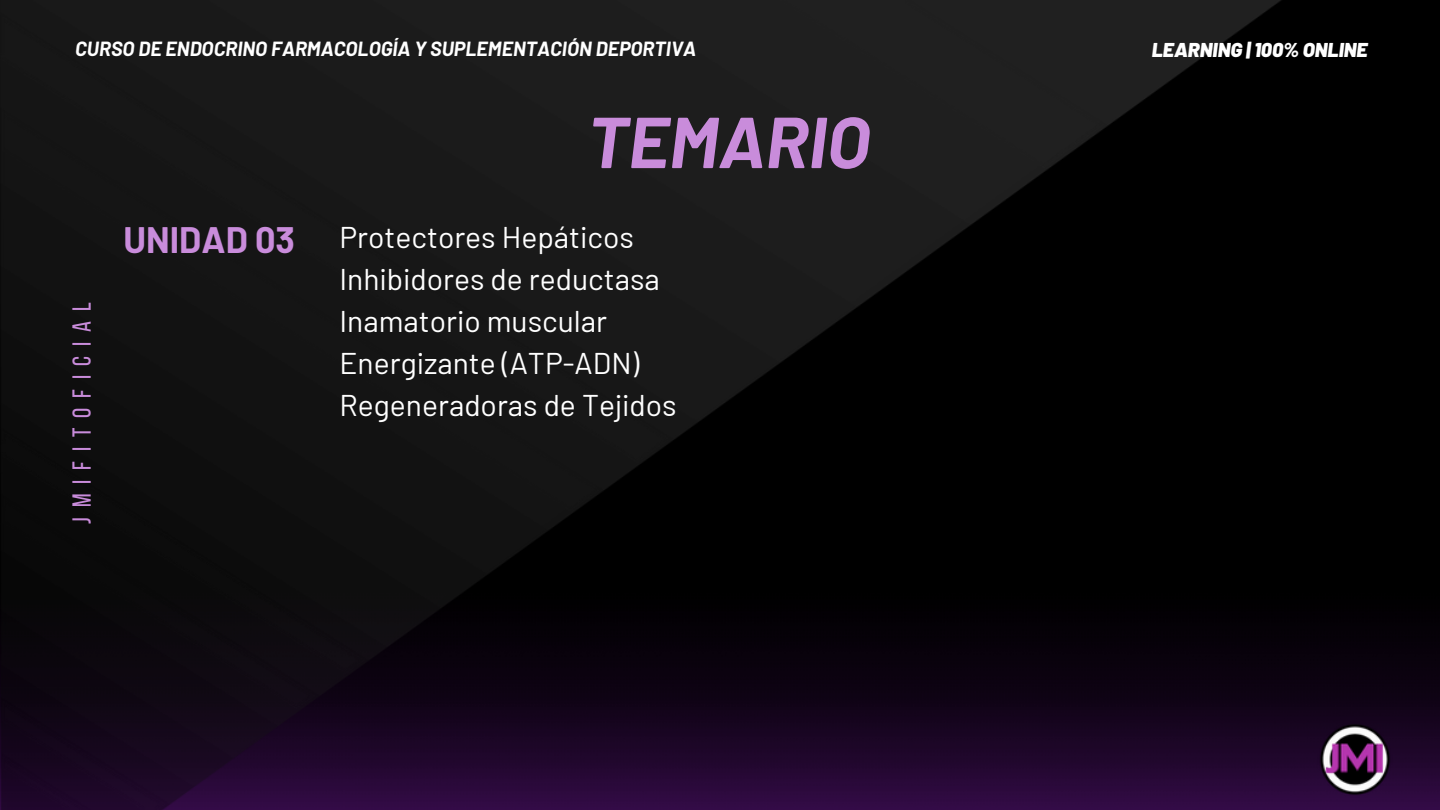
<style>
.page{position:relative;width:1440px;height:810px;background:#000}
.page>*{position:absolute;margin:0;border:0;box-sizing:border-box;transform-origin:0 0}
.t1{font:italic 700 72px "Barlow";color:#c98cdb}
.t2{font:700 36px "Barlow";color:#c98cdb}
.t3{font:30px/42px "Barlow";color:#fff}
.t4{font:26px "Bebas Neue";letter-spacing:.38em;color:#c98cdb}
.t5{font:italic 700 20px "Barlow";color:#fff}
.t6{font:italic 900 20px "Barlow";color:#fff}
</style>
<div class="page">
<img style="left:1282px;top:645px;width:158px;height:165px">
<img style="left:1315px;top:720px;width:80px;height:79px">
<img style="left:0;top:0;width:1282px;height:810px">
<h3 class="t5" style="left:75px;top:36px;width:622px">CURSO DE ENDOCRINO FARMACOLOGÍA Y SUPLEMENTACIÓN DEPORTIVA</h3>
<p class="t6" style="left:1152px;top:37px;width:217px">LEARNING | 100% ONLINE</p>
<h2 class="t4" style="left:71px;top:524px;width:223px;rotate:-90deg">jmifitoficial</h2>
<h4 class="t1" style="left:587px;top:96px;width:284px">TEMARIO</h4>
<p class="t2" style="left:123px;top:217px;width:173px">UNIDAD 03</p>
<p class="t3" style="left:339px;top:215px;width:339px">Protectores Hepáticos<br>Inhibidores de reductasa<br>Inamatorio muscular<br>Energizante (ATP-ADN)<br>Regeneradoras de Tejidos</p>
</div>
